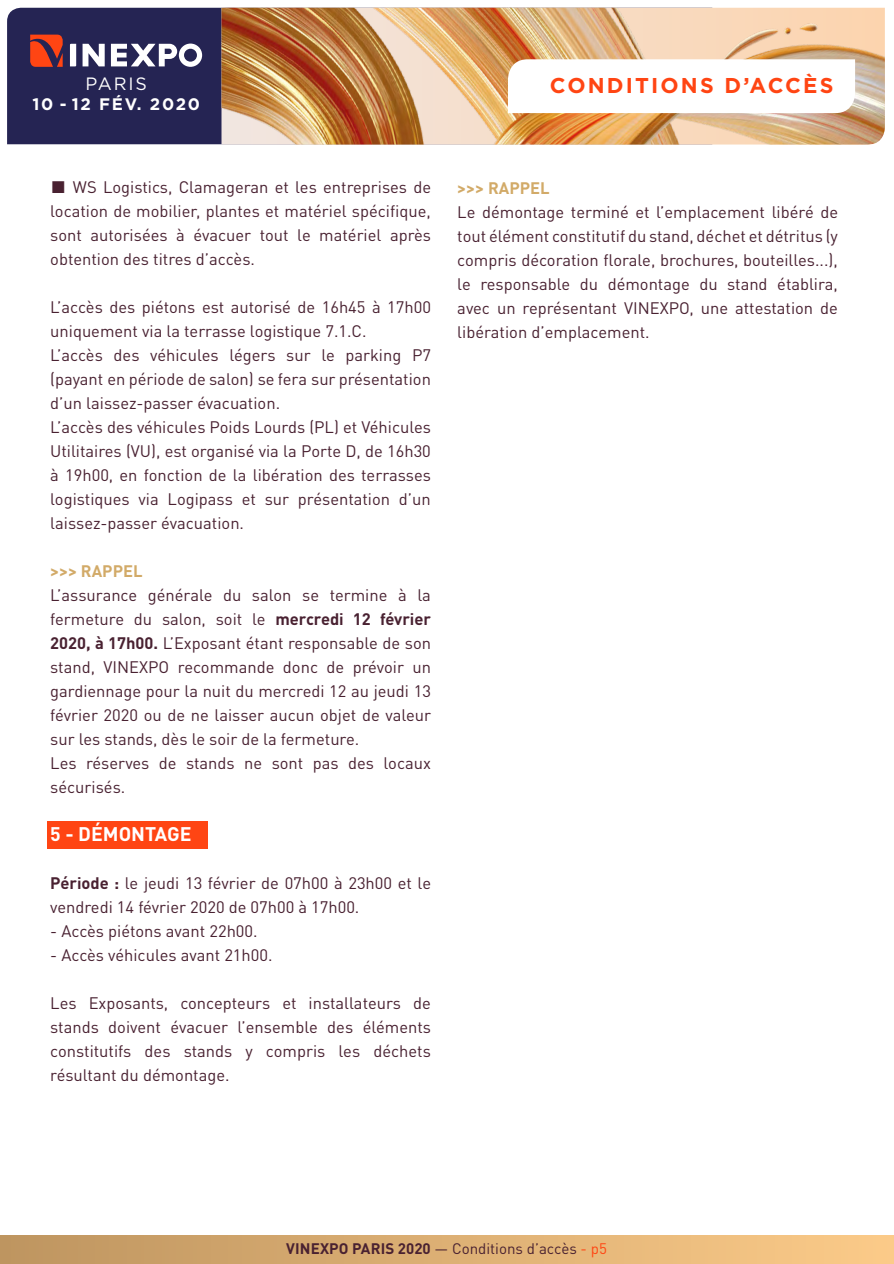
<style>
.page{position:relative;width:894px;height:1264px;background:#fff}
.page>*{position:absolute;margin:0;border:0;box-sizing:border-box;transform-origin:0 0}
.t1{font:700 21.45px "Gotham";letter-spacing:.1em;color:#ff4513}
.t2{font:700 19.5px "DINOT";color:#fff}
.t3{font:17.85px "Gotham";letter-spacing:.1em;color:#fff}
.t4{font:700 16.65px "Gotham";letter-spacing:.1em;color:#fff}
.t5{font:16.5px/24px "DINOT";color:#492131;text-align:justify}
.t6{font:700 16.5px "DINOT";color:#d2aa68}
.t7{font:15.15px "DINOT";color:#492131}
.s1{font-weight:700}
.s2{color:#ff4513}
</style>
<div class="page">
<div style="left:47px;top:821px;width:161px;height:28px;background:#ff4513"></div>
<div style="left:0;top:1236px;width:893px;height:27px;background:linear-gradient(to right,#be9560,#fccb89)"></div>
<div style="left:7px;top:8px;width:214px;height:136px;background:#252453"></div>
<img style="left:221px;top:8px;width:663px;height:137px">
<svg style="left:508px;top:59px;width:347px;height:54px"></svg>
<svg style="left:30px;top:35px;width:33px;height:32px"></svg>
<svg style="left:83px;top:44px;width:22px;height:22px"></svg>
<svg style="left:70px;top:44px;width:6px;height:22px"></svg>
<svg style="left:111px;top:44px;width:91px;height:23px"></svg>
<p class="t3" style="left:85px;top:76px;width:63px">PARIS</p>
<h1 class="t1" style="left:550px;top:76px;width:285px">CONDITIONS D’ACCÈS</h1>
<p class="t4" style="left:32px;top:97px;width:169px">10 - 12 FÉV. 2020</p>
<p class="t5" style="left:50px;top:177px;width:382px">■ WS Logistics, Clamageran et les entreprises de location de mobilier, plantes et matériel spécifique, sont autorisées à évacuer tout le matériel après obtention des titres d’accès.</p>
<p class="t5" style="left:50px;top:297px;width:382px;text-align:left">L’accès des piétons est autorisé de 16h45 à 17h00 uniquement via la terrasse logistique 7.1.C.<br>L’accès des véhicules légers sur le parking P7 (payant en période de salon) se fera sur présentation d’un laissez-passer évacuation.<br>L’accès des véhicules Poids Lourds (PL) et Véhicules Utilitaires (VU), est organisé via la Porte D, de 16h30 à 19h00, en fonction de la libération des terrasses logistiques via Logipass et sur présentation d’un laissez-passer évacuation.</p>
<p class="t6" style="left:50px;top:564px;width:94px">&gt;&gt;&gt; RAPPEL</p>
<p class="t5" style="left:50px;top:585px;width:382px;text-align:left">L’assurance générale du salon se termine à la fermeture du salon, soit le <span class="s1">mercredi 12 février 2020, à 17h00.</span> L’Exposant étant responsable de son stand, VINEXPO recommande donc de prévoir un gardiennage pour la nuit du mercredi 12 au jeudi 13 février 2020 ou de ne laisser aucun objet de valeur sur les stands, dès le soir de la fermeture.<br>Les réserves de stands ne sont pas des locaux sécurisés.</p>
<p class="t2" style="left:50px;top:826px;width:143px">5 - DÉMONTAGE</p>
<p class="t5" style="left:50px;top:873px;width:382px"><span class="s1">Période :</span> le jeudi 13 février de 07h00 à 23h00 et le vendredi 14 février 2020 de 07h00 à 17h00.</p>
<p class="t5" style="left:50px;top:921px;width:209px">- Accès piétons avant 22h00.</p>
<p class="t5" style="left:50px;top:945px;width:224px">- Accès véhicules avant 21h00.</p>
<p class="t5" style="left:50px;top:993px;width:382px">Les Exposants, concepteurs et installateurs de stands doivent évacuer l’ensemble des éléments constitutifs des stands y compris les déchets résultant du démontage.</p>
<p class="t6" style="left:457px;top:181px;width:94px">&gt;&gt;&gt; RAPPEL</p>
<p class="t5" style="left:457px;top:201px;width:382px">Le démontage terminé et l’emplacement libéré de tout élément constitutif du stand, déchet et détritus (y compris décoration florale, brochures, bouteilles...), le responsable du démontage du stand établira, avec un représentant VINEXPO, une attestation de libération d’emplacement.</p>
<p class="t7" style="left:286px;top:1242px;width:322px"><span class="s1">VINEXPO PARIS 2020</span> — Conditions d’accès <span class="s2">- p5</span></p>
</div>
